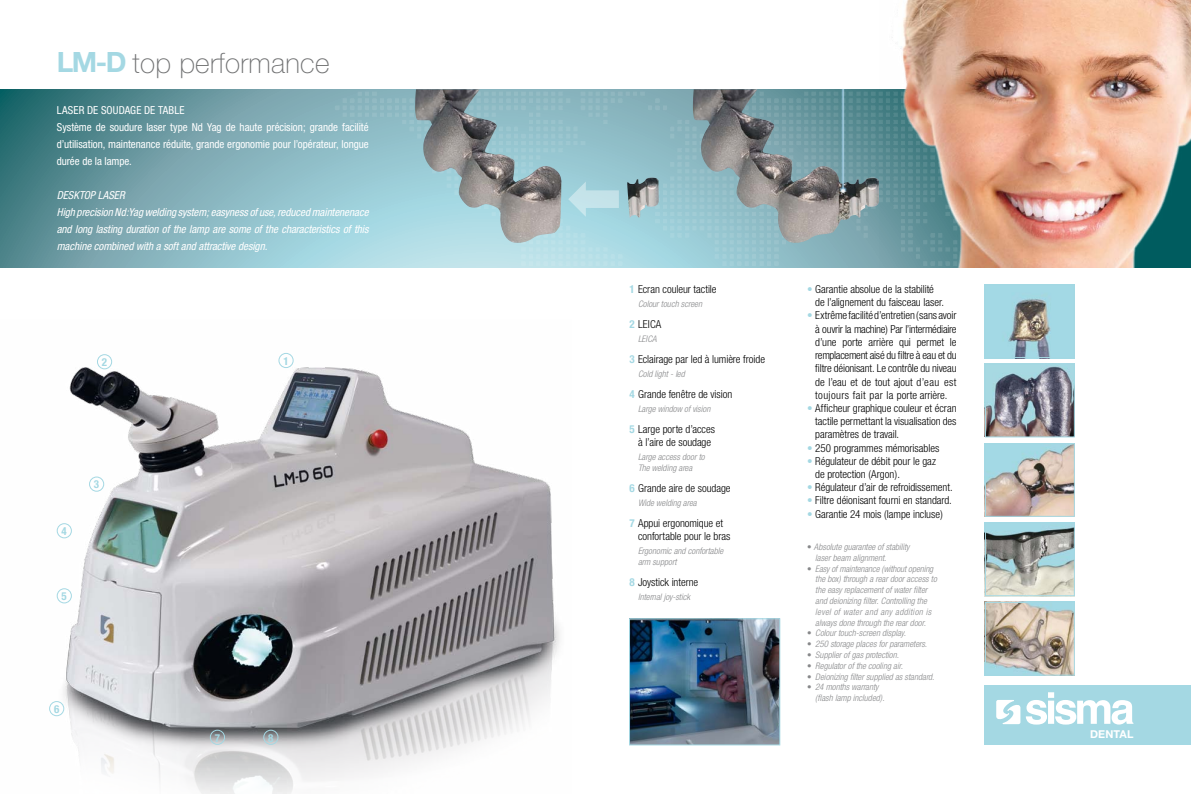
<style>
.page{position:relative;width:1191px;height:794px;background:#fff}
.page>*{position:absolute;margin:0;border:0;box-sizing:border-box;transform-origin:0 0}
.t1{font:100 28px "Helvetica Neue";letter-spacing:.01em;color:#707172}
.t2{font:300 condensed 11px/13.2px "Helvetica Neue";letter-spacing:-.005em;color:#000}
.t3{font:italic condensed 11px/17px "Helvetica Neue";letter-spacing:-.005em;color:#fff}
.t4{font:condensed 11px/17px "Helvetica Neue";letter-spacing:-.005em;color:#fff}
.t5{font:700 condensed 11px "Helvetica Neue";color:#a4d8e3}
.t6{font:700 10.8px "Helvetica Neue";letter-spacing:.01em;color:#fff}
.t7{font:italic 300 condensed 9px/10.8px "Helvetica Neue";color:#87888a}
.s1{font-weight:700;color:#a4d8e3}
.s2{color:#a4d8e3}
.s3{font-style:normal}
</style>
<div class="page">
<svg style="left:0;top:89px;width:327px;height:179px;background:#70a1a9"></svg>
<img style="left:327px;top:89px;width:552px;height:179px">
<img style="left:49px;top:353px;width:511px;height:441px">
<img style="left:631px;top:620px;width:147px;height:123px">
<div style="left:629px;top:618px;width:151px;height:127px;border:1px solid #a4d8e3"></div>
<div style="left:278px;top:353px;width:16px;height:15px;border:1px solid #a4d8e3;border-radius:50%"></div>
<div style="left:97px;top:354px;width:15px;height:15px;border:1px solid #a4d8e3;border-radius:50%"></div>
<div style="left:89px;top:476px;width:15px;height:16px;border:1px solid #a4d8e3;border-radius:50%"></div>
<div style="left:57px;top:523px;width:15px;height:15px;border:1px solid #a4d8e3;border-radius:50%"></div>
<div style="left:57px;top:588px;width:15px;height:15px;border:1px solid #a4d8e3;border-radius:50%"></div>
<div style="left:49px;top:701px;width:15px;height:15px;border:1px solid #a4d8e3;border-radius:50%"></div>
<div style="left:210px;top:729px;width:15px;height:16px;border:1px solid #a4d8e3;border-radius:50%"></div>
<div style="left:263px;top:729px;width:15px;height:16px;border:1px solid #a4d8e3;border-radius:50%"></div>
<img style="left:987px;top:286px;width:85px;height:70px">
<div style="left:985px;top:284px;width:89px;height:74px;border:1px solid #a4d8e3"></div>
<img style="left:987px;top:366px;width:85px;height:69px">
<div style="left:985px;top:364px;width:89px;height:73px;border:1px solid #a4d8e3"></div>
<img style="left:987px;top:445px;width:85px;height:70px">
<div style="left:985px;top:443px;width:89px;height:74px;border:1px solid #a4d8e3"></div>
<img style="left:987px;top:524px;width:85px;height:70px">
<div style="left:985px;top:522px;width:89px;height:74px;border:1px solid #a4d8e3"></div>
<img style="left:987px;top:604px;width:85px;height:69px">
<div style="left:985px;top:602px;width:89px;height:73px;border:1px solid #a4d8e3"></div>
<img style="left:879px;top:0;width:312px;height:268px">
<img style="left:693px;top:89px;width:186px;height:155px">
<img style="left:415px;top:89px;width:146px;height:155px">
<img style="left:627px;top:177px;width:32px;height:41px">
<div style="left:985px;top:685px;width:206px;height:60px;background:#a4d8e3"></div>
<svg style="left:996px;top:692px;width:137px;height:32px"></svg>
<img style="left:836px;top:89px;width:14px;height:108px">
<svg style="left:568px;top:181px;width:51px;height:36px;background:#b1dae2"></svg>
<h1 class="t1" style="left:57px;top:47px;width:274px"><span class="s1">LM-D</span> top performance</h1>
<p class="t4" style="left:57px;top:101px;width:313px">LASER DE SOUDAGE DE TABLE<br>Système de soudure laser type Nd Yag de haute précision; grande facilité d’utilisation, maintenance réduite, grande ergonomie pour l’opérateur, longue durée de la lampe.</p>
<p class="t3" style="left:57px;top:186px;width:313px">DESKTOP LASER<br>High precision Nd:Yag welding system; easyness of use, reduced maintenenace and long lasting duration of the lamp are some of the characteristics of this machine combined with a soft and attractive design.</p>
<p class="t5" style="left:102px;top:355px;width:7px">2</p>
<p class="t5" style="left:283px;top:354px;width:7px">1</p>
<p class="t5" style="left:62px;top:524px;width:7px">4</p>
<p class="t5" style="left:62px;top:589px;width:7px">5</p>
<p class="t5" style="left:94px;top:478px;width:7px">3</p>
<p class="t5" style="left:54px;top:702px;width:7px">6</p>
<p class="t2" style="left:629px;top:282px;width:89px"><span class="s1">1</span> Ecran couleur tactile</p>
<p class="t7" style="left:638px;top:298px;width:66px">Colour touch screen</p>
<p class="t2" style="left:629px;top:317px;width:33px"><span class="s1">2</span> LEICA</p>
<p class="t7" style="left:638px;top:333px;width:20px">LEICA</p>
<p class="t2" style="left:629px;top:352px;width:137px"><span class="s1">3</span> Eclairage par led à lumière froide</p>
<p class="t7" style="left:638px;top:368px;width:48px">Cold light - led</p>
<p class="t2" style="left:629px;top:387px;width:104px"><span class="s1">4</span> Grande fenêtre de vision</p>
<p class="t7" style="left:638px;top:403px;width:74px">Large window of vision</p>
<p class="t2" style="left:629px;top:422px;width:87px;text-align:center"><span class="s1">5</span> Large porte d’acces à l’aire de soudage</p>
<p class="t7" style="left:638px;top:451px;width:68px">Large access door to<br>The welding area</p>
<p class="t2" style="left:629px;top:481px;width:102px"><span class="s1">6</span> Grande aire de soudage</p>
<p class="t7" style="left:638px;top:497px;width:60px">Wide welding area</p>
<p class="t2" style="left:638px;top:516px;width:94px;text-indent:-9px"><span class="s1">7</span> Appui ergonomique et confortable pour le bras</p>
<p class="t7" style="left:638px;top:545px;width:87px">Ergonomic and confortable arm support</p>
<p class="t2" style="left:629px;top:575px;width:70px"><span class="s1">8</span> Joystick interne</p>
<p class="t7" style="left:638px;top:591px;width:54px">Internal joy-stick</p>
<p class="t2" style="left:815px;top:282px;width:130px;text-indent:-8px"><span class="s2">•</span> Garantie absolue de la stabilité de l’alignement du faisceau laser.</p>
<p class="t2" style="left:815px;top:309px;width:143px;text-align:justify;text-indent:-8px"><span class="s2">•</span> Extrême facilité d’entretien (sans avoir à ouvrir la machine) Par l’intermédiaire d’une porte arrière qui permet le remplacement aisé du filtre à eau et du filtre déionisant. Le contrôle du niveau de l’eau et de tout ajout d’eau est toujours fait par la porte arrière.</p>
<p class="t2" style="left:815px;top:401px;width:143px;text-align:justify;text-indent:-8px"><span class="s2">•</span> Afficheur graphique couleur et écran tactile permettant la visualisation des paramètres de travail.</p>
<p class="t2" style="left:807px;top:441px;width:134px"><span class="s2">•</span> 250 programmes mémorisables</p>
<p class="t2" style="left:815px;top:454px;width:122px;text-indent:-8px"><span class="s2">•</span> Régulateur de débit pour le gaz de protection (Argon).</p>
<p class="t2" style="left:807px;top:480px;width:147px"><span class="s2">•</span> Régulateur d’air de refroidissement.</p>
<p class="t2" style="left:807px;top:494px;width:146px"><span class="s2">•</span> Filtre déionisant fourni en standard.</p>
<p class="t2" style="left:807px;top:507px;width:137px"><span class="s2">•</span> Garantie 24 mois (lampe incluse)</p>
<p class="t7" style="left:815px;top:541px;width:96px;text-indent:-8px"><span class="s3">•</span> Absolute guarantee of stability laser beam alignment.</p>
<p class="t7" style="left:815px;top:563px;width:123px;text-indent:-8px"><span class="s3">•</span> Easy of maintenance (without opening the box) through a rear door access to the easy replacement of water filter and deionizing filter. Controlling the level of water and any addition is always done through the rear door.</p>
<p class="t7" style="left:807px;top:628px;width:100px"><span class="s3">•</span> Colour touch-screen display.</p>
<p class="t7" style="left:807px;top:638px;width:121px"><span class="s3">•</span> 250 storage places for parameters.</p>
<p class="t7" style="left:807px;top:649px;width:93px"><span class="s3">•</span> Supplier of gas protection.</p>
<p class="t7" style="left:807px;top:660px;width:97px"><span class="s3">•</span> Regulator of the cooling air.</p>
<p class="t7" style="left:807px;top:671px;width:129px"><span class="s3">•</span> Deionizing filter supplied as standard.</p>
<p class="t7" style="left:815px;top:682px;width:71px;text-indent:-8px"><span class="s3">•</span> 24 months warranty (flash lamp included).</p>
<p class="t5" style="left:215px;top:731px;width:7px">7</p>
<p class="t5" style="left:268px;top:731px;width:7px">8</p>
<p class="t6" style="left:1090px;top:727px;width:45px">DENTAL</p>
</div>
